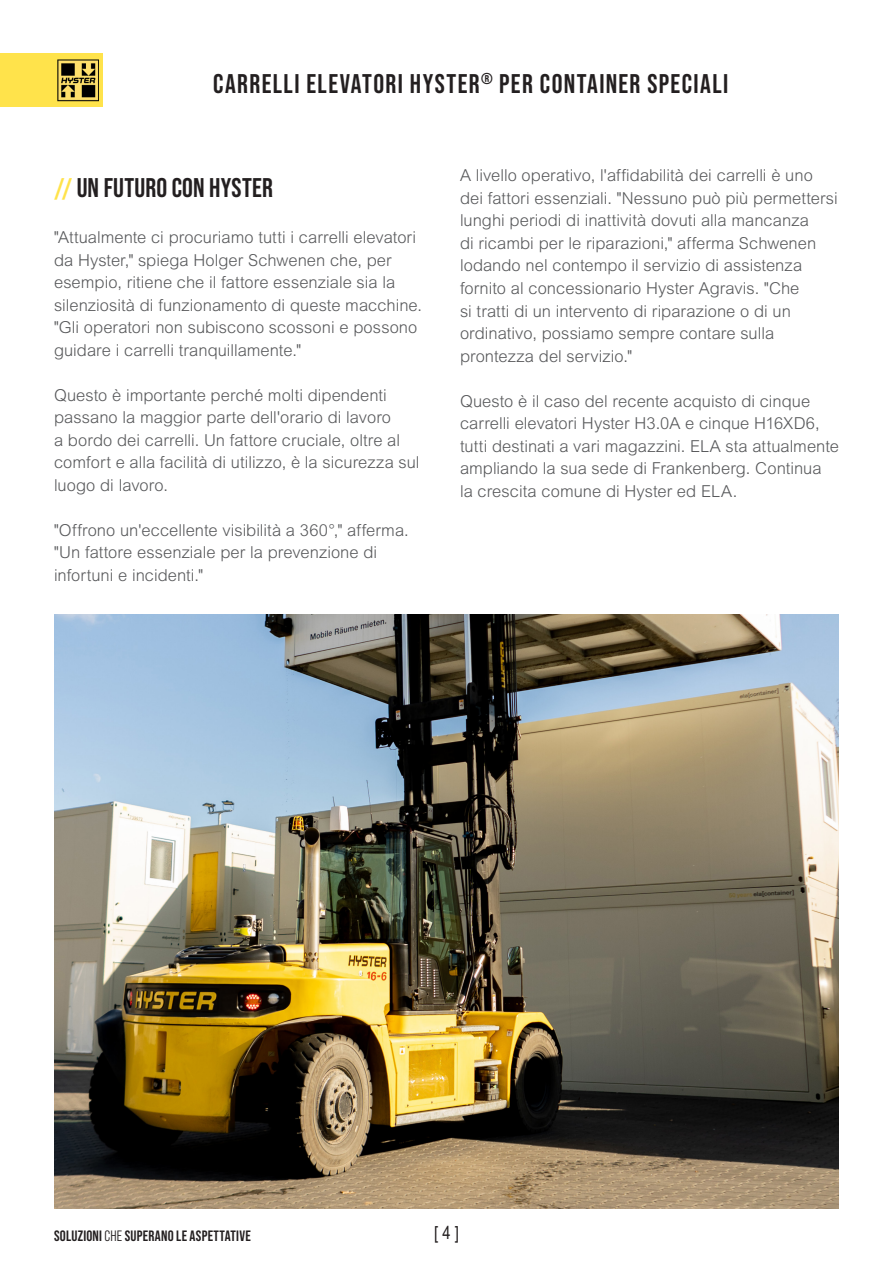
<style>
.page{position:relative;width:893px;height:1263px;background:#fff}
.page>*{position:absolute;margin:0;border:0;box-sizing:border-box;transform-origin:0 0}
.t1{font:700 27px "Bebas Neue Pro";letter-spacing:.05em;color:#231f20}
.t2{font:700 27px "Bebas Neue Pro";letter-spacing:.01em;color:#231f20}
.t3{font:18px "Arial Narrow";color:#231f20}
.t4{font:300 16.5px/22.5px "Arial MT Std";color:#57585a}
.t5{font:700 15px "Bebas Neue Pro";letter-spacing:.015em;color:#231f20}
.s1{color:#ffe34b}
.s2{font-family:"Bebas Neue Pro Middle";font-weight:400}
</style>
<div class="page">
<div style="left:0;top:53px;width:103px;height:54px;background:#ffe34b"></div>
<img style="left:58px;top:59px;width:41px;height:43px">
<img style="left:54px;top:615px;width:785px;height:594px">
<p class="t1" style="left:213px;top:68px;width:516px">CARRELLI ELEVATORI HYSTER<sup>®</sup> PER CONTAINER SPECIALI</p>
<p class="t2" style="left:54px;top:172px;width:220px"><span class="s1">//</span> UN FUTURO CON HYSTER</p>
<p class="t4" style="left:54px;top:226px;width:370px">"Attualmente ci procuriamo tutti i carrelli elevatori da Hyster," spiega Holger Schwenen che, per esempio, ritiene che il fattore essenziale sia la silenziosità di funzionamento di queste macchine. "Gli operatori non subiscono scossoni e possono guidare i carrelli tranquillamente."</p>
<p class="t4" style="left:54px;top:383px;width:367px">Questo è importante perché molti dipendenti passano la maggior parte dell'orario di lavoro<br>a bordo dei carrelli. Un fattore cruciale, oltre al comfort e alla facilità di utilizzo, è la sicurezza sul luogo di lavoro.</p>
<p class="t4" style="left:54px;top:518px;width:356px">"Offrono un'eccellente visibilità a 360°," afferma. "Un fattore essenziale per la prevenzione di infortuni e incidenti."</p>
<p class="t4" style="left:460px;top:164px;width:379px">A livello operativo, l'affidabilità dei carrelli è uno dei fattori essenziali. "Nessuno può più permettersi lunghi periodi di inattività dovuti alla mancanza<br>di ricambi per le riparazioni," afferma Schwenen lodando nel contempo il servizio di assistenza fornito al concessionario Hyster Agravis. "Che<br>si tratti di un intervento di riparazione o di un ordinativo, possiamo sempre contare sulla prontezza del servizio."</p>
<p class="t4" style="left:460px;top:389px;width:380px">Questo è il caso del recente acquisto di cinque carrelli elevatori Hyster H3.0A e cinque H16XD6, tutti destinati a vari magazzini. ELA sta attualmente ampliando la sua sede di Frankenberg. Continua<br>la crescita comune di Hyster ed ELA.</p>
<p class="t5" style="left:54px;top:1227px;width:198px">SOLUZIONI <span class="s2">CHE</span> SUPERANO LE ASPETTATIVE</p>
<p class="t3" style="left:434px;top:1220px;width:26px">[ 4 ]</p>
</div>
